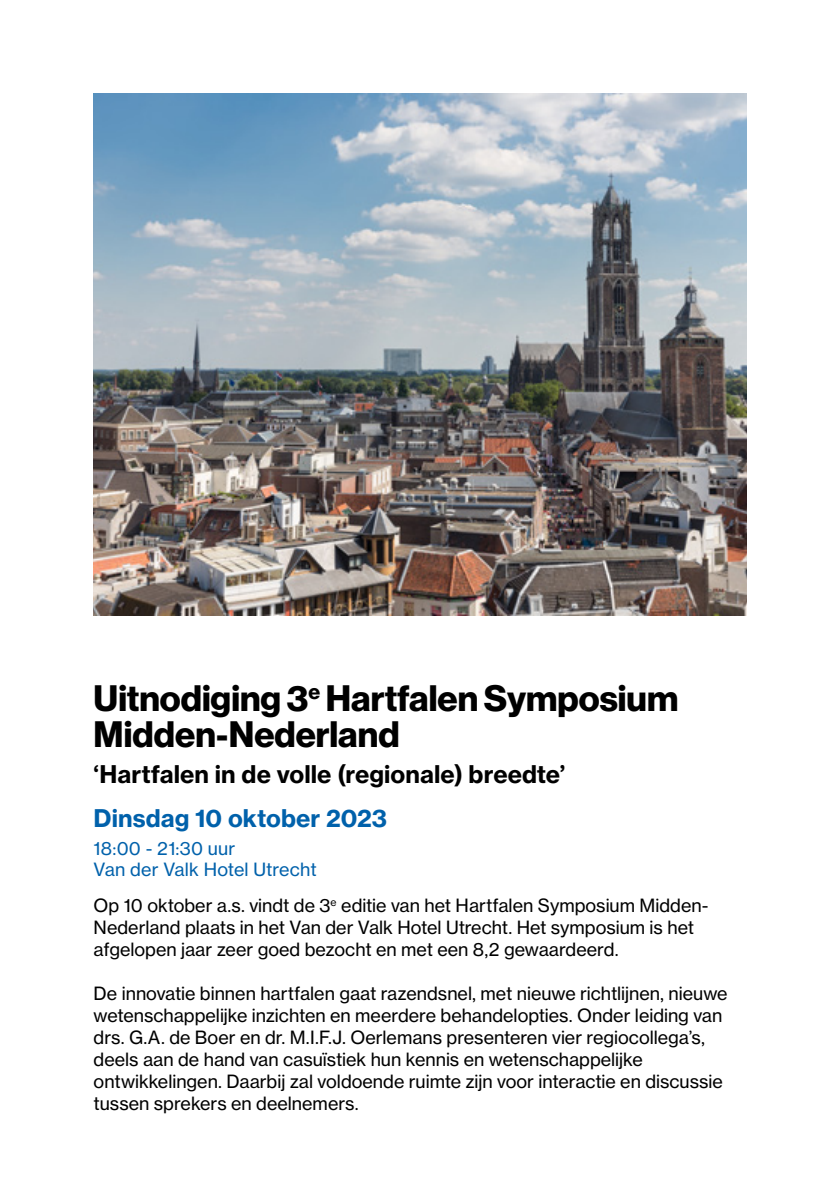
<style>
.page{position:relative;width:840px;height:1191px;background:#fff}
.page>*{position:absolute;margin:0;border:0;box-sizing:border-box;transform-origin:0 0}
.t1{font:700 36px/36px "Volta Modern Display 75";color:#000}
.t2{font:700 24px "Volta Modern Text 75";letter-spacing:.005em;color:#000}
.t3{font:700 24px "Volta Modern Text 75";letter-spacing:.005em;color:#0061ab}
.t4{font:18px/22px "Volta Modern Text 55 Roman";color:#000}
.t5{font:18px/21.6px "Volta Modern Text 55 Roman";letter-spacing:.01em;color:#0061ab}
</style>
<div class="page">
<img style="left:94px;top:94px;width:652px;height:521px">
<h1 class="t1" style="left:94px;top:680px;width:586px">Uitnodiging 3<sup>e</sup> Hartfalen Symposium<br>Midden-Nederland</h1>
<h2 class="t2" style="left:94px;top:758px;width:473px">‘Hartfalen in de volle (regionale) breedte’</h2>
<h2 class="t3" style="left:94px;top:803px;width:295px">Dinsdag 10 oktober 2023</h2>
<p class="t5" style="left:94px;top:837px;width:224px">18:00 - 21:30 uur<br>Van der Valk Hotel Utrecht</p>
<p class="t4" style="left:94px;top:894px;width:616px">Op 10 oktober a.s. vindt de 3<sup>e</sup> editie van het Hartfalen Symposium Midden-<br>Nederland plaats in het Van der Valk Hotel Utrecht. Het symposium is het afgelopen jaar zeer goed bezocht en met een 8,2 gewaardeerd.</p>
<p class="t4" style="left:94px;top:982px;width:635px">De innovatie binnen hartfalen gaat razendsnel, met nieuwe richtlijnen, nieuwe wetenschappelijke inzichten en meerdere behandelopties. Onder leiding van drs. G.A. de Boer en dr. M.I.F.J. Oerlemans presenteren vier regiocollega’s, deels aan de hand van casuïstiek hun kennis en wetenschappelijke ontwikkelingen. Daarbij zal voldoende ruimte zijn voor interactie en discussie tussen sprekers en deelnemers.</p>
</div>
